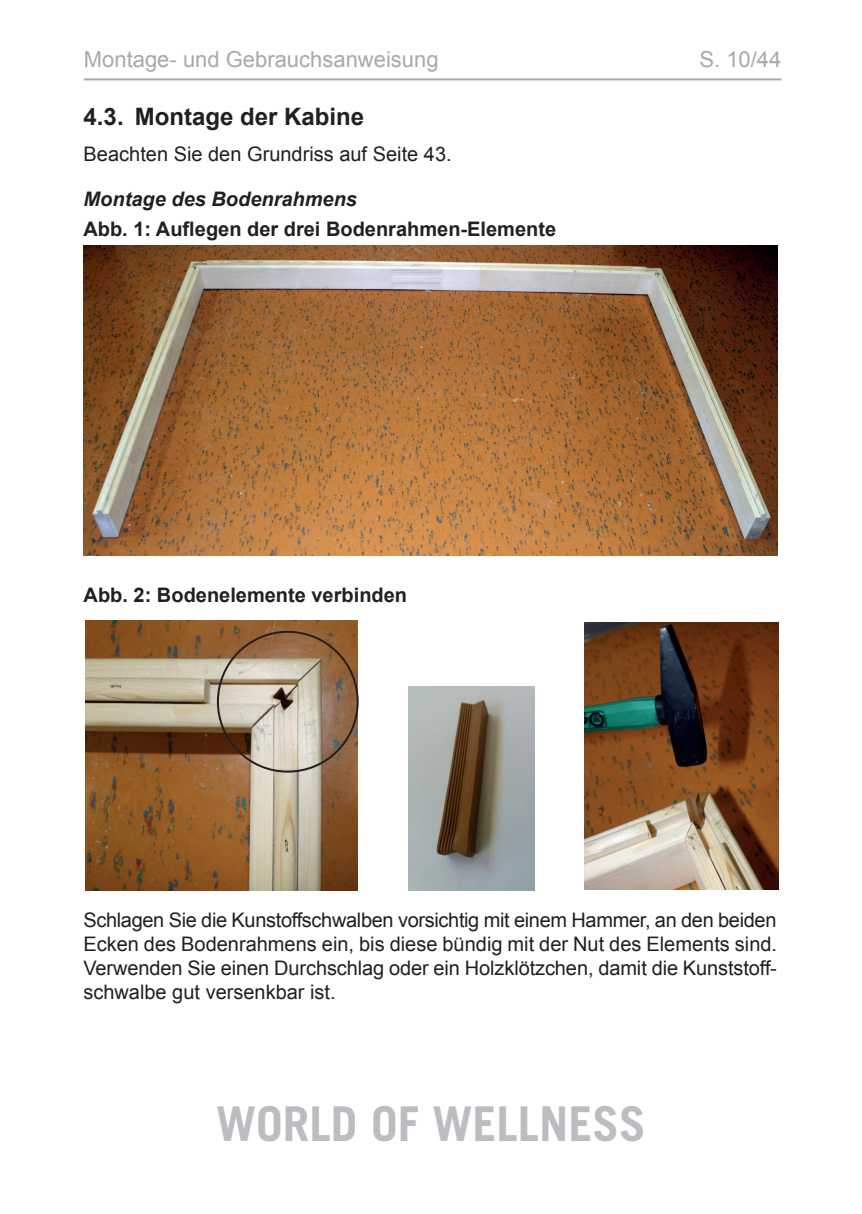
<style>
.page{position:relative;width:862px;height:1214px;background:#fff}
.page>*{position:absolute;margin:0;border:0;box-sizing:border-box;transform-origin:0 0}
.t1{font:700 48px "Trade Gothic LT";color:#bcbdc0}
.t2{font:700 24px "Arial";color:#231f20}
.t3{font:22px "Arial";color:#a8a9ad}
.t4{font:20px/24px "Arial";color:#231f20;text-align:justify}
.t5{font:700 20px "Arial";color:#231f20}
.t6{font:italic 700 20px "Arial";color:#231f20}
</style>
<div class="page">
<hr style="left:84px;top:78px;width:697px;height:2px;background:#a8a9ad">
<img style="left:84px;top:245px;width:693px;height:311px">
<img style="left:85px;top:620px;width:272px;height:270px">
<img style="left:584px;top:622px;width:195px;height:267px">
<img style="left:408px;top:686px;width:126px;height:204px">
<p class="t3" style="left:84px;top:44px;width:356px">Montage- und Gebrauchsanweisung</p>
<p class="t3" style="left:699px;top:44px;width:83px">S. 10/44</p>
<p class="t2" style="left:84px;top:100px;width:282px">4.3. Montage der Kabine</p>
<p class="t4" style="left:84px;top:141px;width:369px">Beachten Sie den Grundriss auf Seite 43.</p>
<p class="t6" style="left:84px;top:185px;width:275px">Montage des Bodenrahmens</p>
<p class="t5" style="left:83px;top:215px;width:474px">Abb. 1: Auflegen der drei Bodenrahmen-Elemente</p>
<p class="t5" style="left:84px;top:580px;width:325px">Abb. 2: Bodenelemente verbinden</p>
<p class="t4" style="left:83px;top:907px;width:695px">Schlagen Sie die Kunstoffschwalben vorsichtig mit einem Hammer, an den beiden Ecken des Bodenrahmens ein, bis diese bündig mit der Nut des Elements sind.<br>Verwenden Sie einen Durchschlag oder ein Holzklötzchen, damit die Kunststoff&shy;schwalbe gut versenkbar ist.</p>
<h1 class="t1" style="left:216px;top:1094px;width:431px">WORLD OF WELLNESS</h1>
</div>
